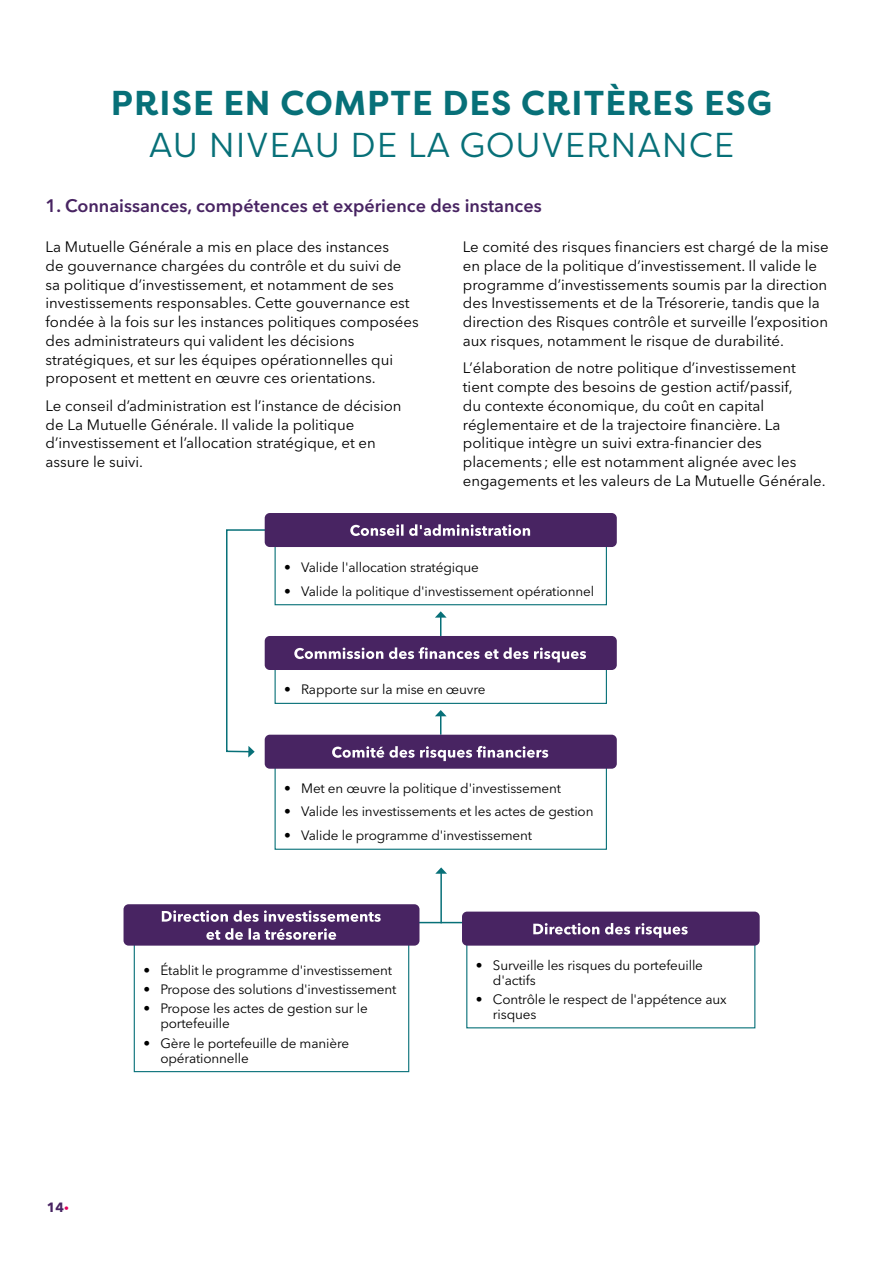
<style>
.page{position:relative;width:893px;height:1263px;background:#fff}
.page>*{position:absolute;margin:0;border:0;box-sizing:border-box;transform-origin:0 0}
.Titre_H1{font:700 34.5px/41.4px "Filson Pro";letter-spacing:.03em;color:#077078;text-align:center}
.Titre_H2{font:600 18px "Avenir Next LT Pro";color:#482462}
.Texte_courant{font:15px/18.8px "Avenir Next LT Pro";color:#000}
.t1{font:13.5px/15px "Avenir Next LT Pro";letter-spacing:-.01em;color:#000}
.t2{font:700 13.35px "Avenir Next LT Pro";color:#482462}
.s1{font-weight:400}
.s2{font-weight:800;color:#e4005b}
</style>
<div class="page">
<svg style="left:435px;top:611px;width:12px;height:25px"></svg>
<svg style="left:435px;top:710px;width:12px;height:25px"></svg>
<hr style="left:376px;top:922px;width:183px;height:1px;background:#077078">
<hr style="left:440px;top:873px;width:2px;height:50px;background:#077078">
<svg style="left:435px;top:867px;width:12px;height:7px"></svg>
<div style="left:275px;top:540px;width:332px;height:65px;border:1px solid #077078"></div>
<div style="left:275px;top:666px;width:332px;height:38px;border:1px solid #077078"></div>
<div style="left:275px;top:766px;width:332px;height:84px;border:1px solid #077078"></div>
<div style="left:134px;top:932px;width:275px;height:140px;border:1px solid #077078"></div>
<div style="left:124px;top:904px;width:295px;height:42px;background:#482462;border-radius:5px"></div>
<svg style="left:162px;top:910px;width:219px;height:12px"></svg>
<svg style="left:206px;top:928px;width:130px;height:12px"></svg>
<div style="left:462px;top:911px;width:298px;height:35px;background:#482462;border-radius:5px"></div>
<svg style="left:533px;top:923px;width:155px;height:15px"></svg>
<div style="left:265px;top:735px;width:352px;height:34px;background:#482462;border-radius:5px"></div>
<svg style="left:332px;top:746px;width:216px;height:15px"></svg>
<div style="left:265px;top:636px;width:352px;height:34px;background:#482462;border-radius:5px"></div>
<svg style="left:294px;top:647px;width:292px;height:15px"></svg>
<svg style="left:226px;top:528px;width:45px;height:229px"></svg>
<div style="left:265px;top:513px;width:352px;height:34px;background:#482462;border-radius:5px"></div>
<svg style="left:350px;top:524px;width:180px;height:12px"></svg>
<h1 class="Titre_H1" style="left:111px;top:83px;width:663px">PRISE EN COMPTE DES CRITÈRES ESG<br><span class="s1">AU NIVEAU DE LA GOUVERNANCE</span></h1>
<h2 class="Titre_H2" style="left:45px;top:195px;width:498px">1. Connaissances, compétences et expérience des instances</h2>
<p class="Texte_courant" style="left:45px;top:238px;width:375px">La Mutuelle Générale a mis en place des instances<br>de gouvernance chargées du contrôle et du suivi de sa politique d’investissement, et notamment de ses investissements responsables. Cette gouvernance est fondée à la fois sur les instances politiques composées des administrateurs qui valident les décisions stratégiques, et sur les équipes opérationnelles qui proposent et mettent en œuvre ces orientations.</p>
<p class="Texte_courant" style="left:45px;top:396px;width:358px">Le conseil d’administration est l’instance de décision de La Mutuelle Générale. Il valide la politique d’investissement et l’allocation stratégique, et en assure le suivi.</p>
<p class="Texte_courant" style="left:463px;top:238px;width:367px">Le comité des risques financiers est chargé de la mise en place de la politique d’investissement. Il valide le programme d’investissements soumis par la direction des Investissements et de la Trésorerie, tandis que la direction des Risques contrôle et surveille l’exposition aux risques, notamment le risque de durabilité.</p>
<p class="Texte_courant" style="left:463px;top:359px;width:364px">L’élaboration de notre politique d’investissement tient compte des besoins de gestion actif/passif,<br>du contexte économique, du coût en capital réglementaire et de la trajectoire financière. La politique intègre un suivi extra-financier des placements ; elle est notamment alignée avec les engagements et les valeurs de La Mutuelle Générale.</p>
<p class="t1" style="left:284px;top:560px;width:196px">• Valide l'allocation stratégique</p>
<p class="t1" style="left:284px;top:583px;width:311px">• Valide la politique d'investissement opérationnel</p>
<p class="t1" style="left:284px;top:682px;width:203px">• Rapporte sur la mise en œuvre</p>
<p class="t1" style="left:284px;top:780px;width:278px">• Met en œuvre la politique d'investissement</p>
<p class="t1" style="left:284px;top:804px;width:311px">• Valide les investissements et les actes de gestion</p>
<p class="t1" style="left:284px;top:828px;width:249px">• Valide le programme d'investissement</p>
<p class="t2" style="left:47px;top:1199px;width:24px">14<span class="s2">·</span></p>
<p class="t1" style="left:143px;top:962px;width:250px">• Établit le programme d'investissement</p>
<p class="t1" style="left:143px;top:982px;width:255px">• Propose des solutions d'investissement</p>
<p class="t1" style="left:160px;top:1001px;width:209px;text-indent:-17px">• Propose les actes de gestion sur le portefeuille</p>
<p class="t1" style="left:160px;top:1035px;width:190px;text-indent:-17px">• Gère le portefeuille de manière opérationnelle</p>
<p class="t1" style="left:493px;top:957px;width:212px;text-indent:-17px">• Surveille les risques du portefeuille d'actifs</p>
<p class="t1" style="left:493px;top:991px;width:235px;text-indent:-17px">• Contrôle le respect de l'appétence aux risques</p>
</div>
